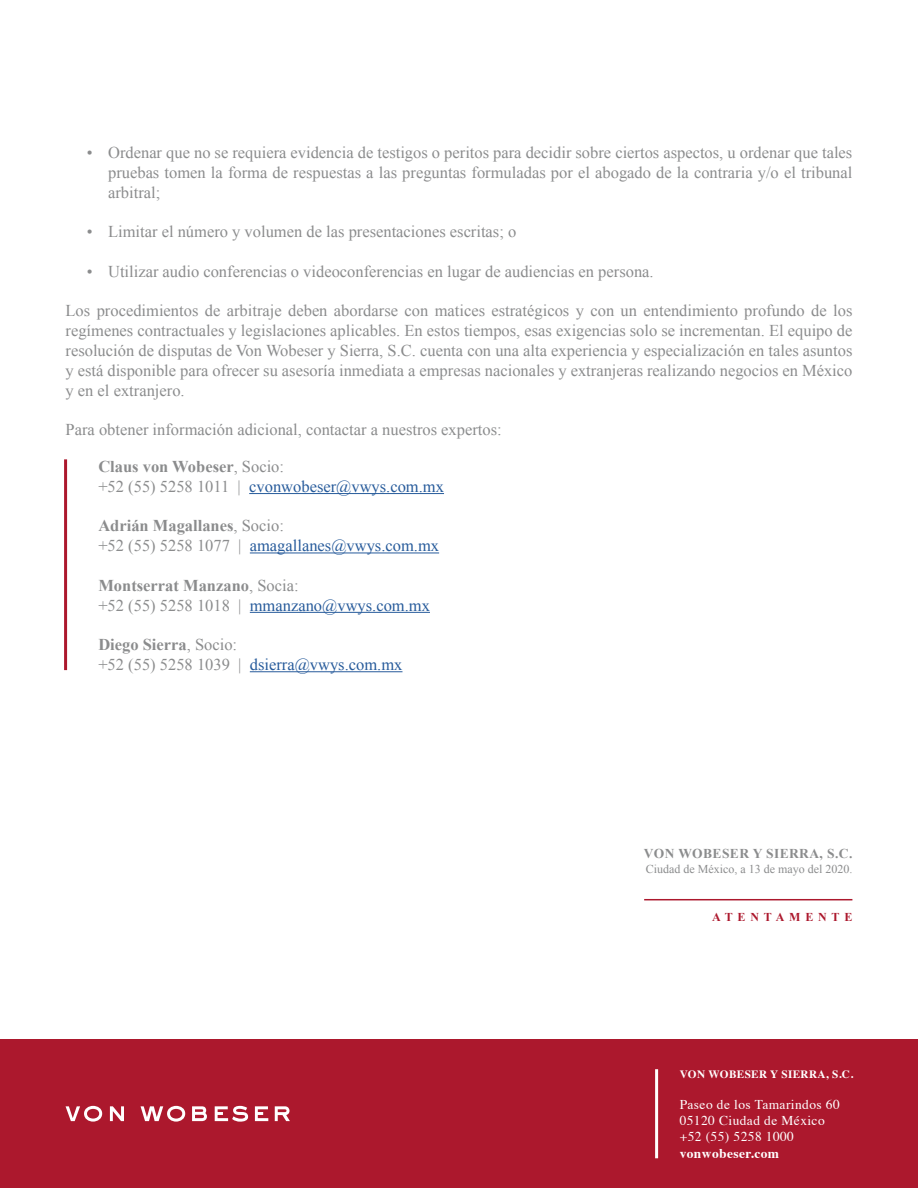
<style>
.page{position:relative;width:918px;height:1188px;background:#fff}
.page>*{position:absolute;margin:0;border:0;box-sizing:border-box;transform-origin:0 0}
.t1{font:16.5px/19.8px "Times New Roman";color:#8b8c8d}
.t2{font:13.5px/16.2px "Times";letter-spacing:.03em;color:#fff}
.t3{font:700 13.5px "Times New Roman";letter-spacing:.03em;color:#8b8c8d}
.t4{font:700 13.5px "Times";letter-spacing:.03em;color:#fff}
.t5{font:12px "Times New Roman";color:#8b8c8d}
.t6{font:700 12px "Times New Roman";letter-spacing:.4em;color:#ac182d}
.t7{font:700 11.25px "Times";letter-spacing:.03em;color:#fff}
.s1{font-weight:700}
.s2{color:#275b9b}
</style>
<div class="page">
<hr style="left:249px;top:493px;width:195px;height:1px;background:#275b9b">
<hr style="left:250px;top:553px;width:189px;height:1px;background:#275b9b">
<hr style="left:250px;top:612px;width:180px;height:1px;background:#275b9b">
<hr style="left:250px;top:671px;width:152px;height:1px;background:#275b9b">
<hr style="left:64px;top:459px;width:3px;height:211px;background:#ac182d">
<div style="left:0;top:1040px;width:918px;height:148px;background:#ac182d"></div>
<svg style="left:66px;top:1106px;width:36px;height:16px"></svg>
<svg style="left:110px;top:1106px;width:14px;height:15px"></svg>
<svg style="left:141px;top:1106px;width:44px;height:16px"></svg>
<svg style="left:192px;top:1106px;width:15px;height:15px"></svg>
<svg style="left:215px;top:1106px;width:33px;height:16px"></svg>
<svg style="left:255px;top:1106px;width:13px;height:15px"></svg>
<svg style="left:275px;top:1106px;width:15px;height:15px"></svg>
<hr style="left:655px;top:1069px;width:3px;height:89px;background:#fff">
<hr style="left:644px;top:899px;width:208px;height:1px;background:#ac182d">
<p class="t1" style="left:108px;top:142px;width:746px;text-align:justify;text-indent:-21px">• Ordenar que no se requiera evidencia de testigos o peritos para decidir sobre ciertos aspectos, u ordenar que tales pruebas tomen la forma de respuestas a las preguntas formuladas por el abogado de la contraria y/o el tribunal arbitral;</p>
<p class="t1" style="left:87px;top:221px;width:431px">• Limitar el número y volumen de las presentaciones escritas; o</p>
<p class="t1" style="left:87px;top:261px;width:568px">• Utilizar audio conferencias o videoconferencias en lugar de audiencias en persona.</p>
<p class="t1" style="left:66px;top:301px;width:788px;text-align:justify">Los procedimientos de arbitraje deben abordarse con matices estratégicos y con un entendimiento profundo de los regímenes contractuales y legislaciones aplicables. En estos tiempos, esas exigencias solo se incrementan. El equipo de resolución de disputas de Von Wobeser y Sierra, S.C. cuenta con una alta experiencia y especialización en tales asuntos y está disponible para ofrecer su asesoría inmediata a empresas nacionales y extranjeras realizando negocios en México y en el extranjero.</p>
<p class="t1" style="left:66px;top:419px;width:438px">Para obtener información adicional, contactar a nuestros expertos:</p>
<p class="t1" style="left:98px;top:456px;width:347px"><span class="s1">Claus von Wobeser</span>, Socio:<br>+52 (55) 5258 1011 | <span class="s2">cvonwobeser@vwys.com.mx</span></p>
<p class="t1" style="left:98px;top:516px;width:342px"><span class="s1">Adrián Magallanes</span>, Socio:<br>+52 (55) 5258 1077 | <span class="s2">amagallanes@vwys.com.mx</span></p>
<p class="t1" style="left:98px;top:575px;width:333px"><span class="s1">Montserrat Manzano</span>, Socia:<br>+52 (55) 5258 1018 | <span class="s2">mmanzano@vwys.com.mx</span></p>
<p class="t1" style="left:98px;top:634px;width:306px"><span class="s1">Diego Sierra</span>, Socio:<br>+52 (55) 5258 1039 | <span class="s2">dsierra@vwys.com.mx</span></p>
<p class="t3" style="left:644px;top:844px;width:210px">VON WOBESER Y SIERRA, S.C.</p>
<p class="t5" style="left:646px;top:861px;width:208px">Ciudad de México, a 13 de mayo del 2020.</p>
<p class="t6" style="left:712px;top:908px;width:142px">ATENTAMENTE</p>
<p class="t7" style="left:680px;top:1063px;width:175px">VON WOBESER Y SIERRA, S.C.</p>
<p class="t2" style="left:680px;top:1095px;width:162px">Paseo de los Tamarindos 60<br>05120 Ciudad de México +52 (55) 5258 1000</p>
<p class="t4" style="left:680px;top:1140px;width:101px">vonwobeser.com</p>
</div>
